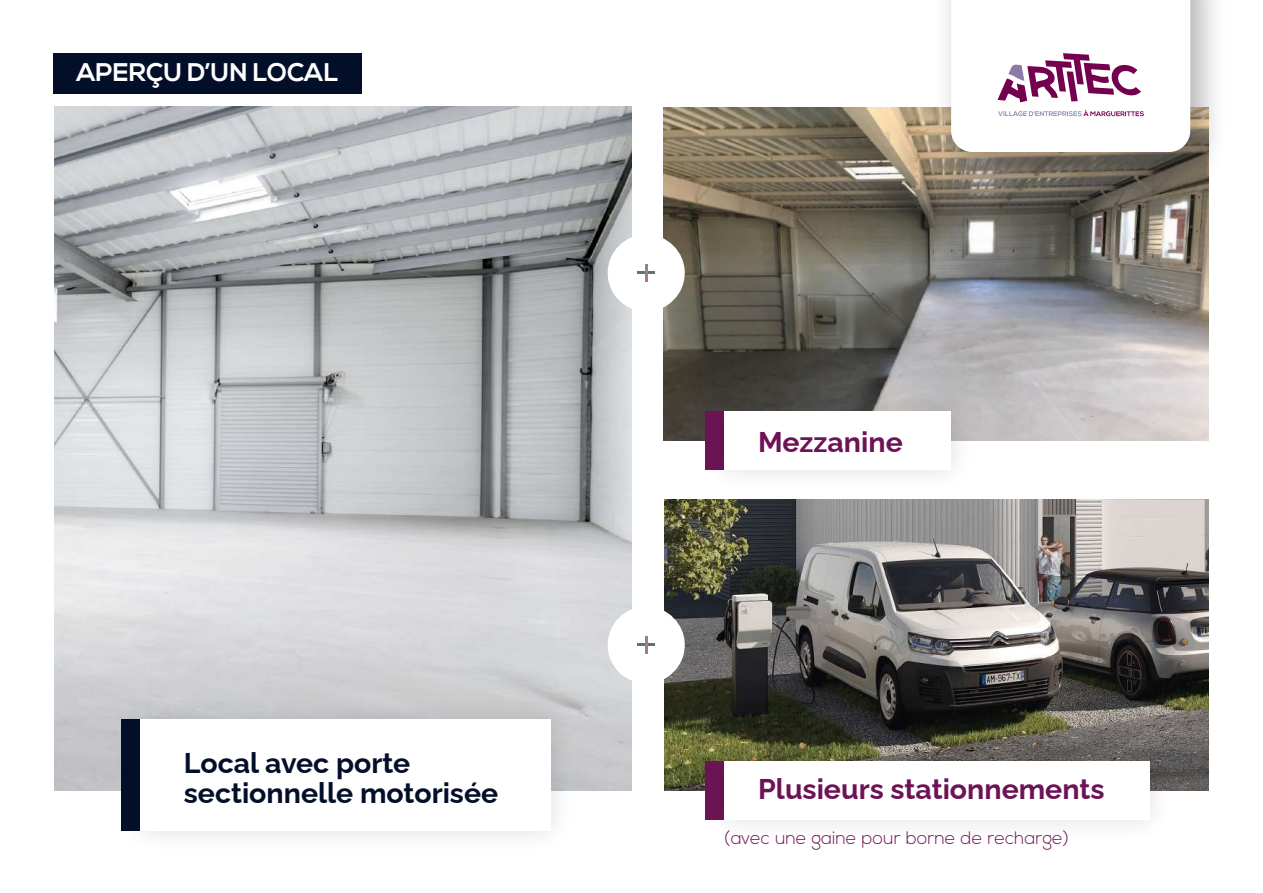
<style>
.page{position:relative;width:1263px;height:893px;background:#fff}
.page>*{position:absolute;margin:0;border:0;box-sizing:border-box;transform-origin:0 0}
.t1{font:700 28.5px/30px "Raleway";color:#030e29}
.t2{font:700 28.5px "Raleway";color:#6d1355}
.t3{font:700 25.5px "Nexa";color:#fff}
.t4{font:300 18px "Nexa";color:#6d1355}
</style>
<div class="page">
<img style="left:54px;top:106px;width:577px;height:685px">
<img style="left:664px;top:107px;width:544px;height:333px">
<img style="left:664px;top:499px;width:545px;height:292px">
<div style="left:116px;top:695px;width:458px;height:160px;background:#231f20;opacity:.15"></div>
<div style="left:140px;top:719px;width:411px;height:112px;background:#fff"></div>
<div style="left:700px;top:387px;width:275px;height:106px;background:#231f20;opacity:.15"></div>
<div style="left:724px;top:411px;width:227px;height:58px;background:#fff"></div>
<div style="left:700px;top:738px;width:473px;height:106px;background:#231f20;opacity:.15"></div>
<div style="left:724px;top:762px;width:425px;height:58px;background:#fff"></div>
<div style="left:608px;top:234px;width:77px;height:77px;background:#fff;border-radius:50%"></div>
<div style="left:608px;top:606px;width:77px;height:77px;background:#fff;border-radius:50%"></div>
<svg style="left:637px;top:264px;width:18px;height:18px"></svg>
<svg style="left:637px;top:636px;width:18px;height:18px"></svg>
<div style="left:54px;top:53px;width:308px;height:41px;background:#030e29"></div>
<div style="left:933px;top:0;width:296px;height:191px;background:#231f20;opacity:.35"></div>
<svg style="left:951px;top:0;width:239px;height:152px"></svg>
<p class="t3" style="left:77px;top:57px;width:264px">APERÇU D’UN LOCAL</p>
<p class="t1" style="left:184px;top:745px;width:316px">Local avec porte sectionnelle motorisée</p>
<p class="t2" style="left:758px;top:419px;width:146px">Mezzanine</p>
<p class="t2" style="left:758px;top:766px;width:348px">Plusieurs stationnements</p>
<p class="t4" style="left:724px;top:828px;width:347px">(avec une gaine pour borne de recharge)</p>
</div>
